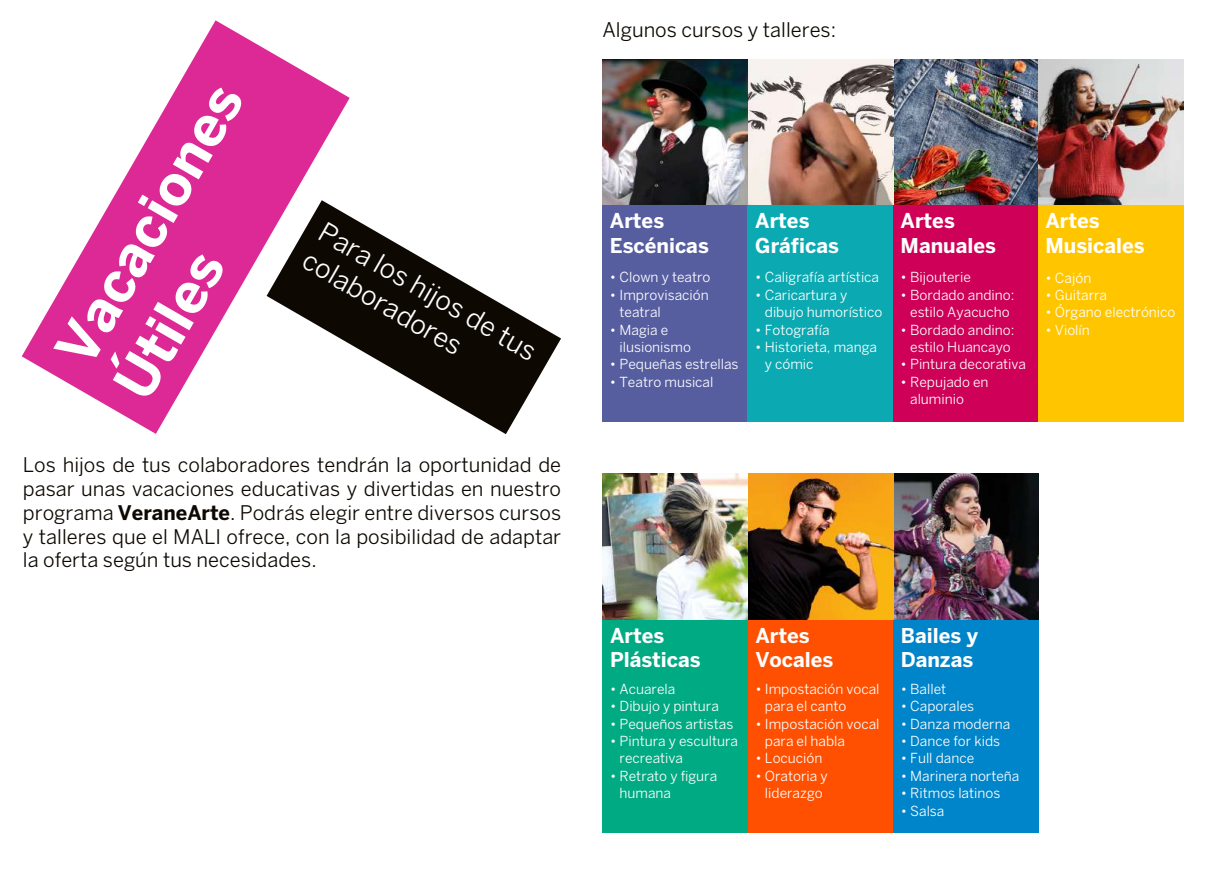
<style>
.page{position:relative;width:1205px;height:869px;background:#fff}
.page>*{position:absolute;margin:0;border:0;box-sizing:border-box;transform-origin:0 0}
.t1{font:700 56px/67.2px "Benton Sans FB";color:#fff}
.t2{font:27.12px/32.5px "Benton Sans FB";color:#fff}
.t3{font:700 20.25px/24.4px "Benton Sans FB";color:#fff}
.t4{font:20px/23.8px "Benton Sans FB";color:#0d0802;text-align:justify}
.t5{font:13.75px/17.4px "Benton Sans FB";color:#fff}
.s1{font-weight:700}
</style>
<div class="page">
<div style="left:602px;top:205px;width:146px;height:216px;background:#575ea0"></div>
<div style="left:602px;top:619px;width:146px;height:213px;background:#00ab84"></div>
<div style="left:748px;top:619px;width:145px;height:213px;background:#fe5000"></div>
<div style="left:893px;top:619px;width:145px;height:213px;background:#0085ca"></div>
<div style="left:748px;top:205px;width:145px;height:216px;background:#0baab3"></div>
<div style="left:893px;top:205px;width:145px;height:216px;background:#ce0058"></div>
<div style="left:1038px;top:205px;width:145px;height:216px;background:#ffc600"></div>
<img style="left:602px;top:473px;width:436px;height:146px">
<img style="left:603px;top:59px;width:580px;height:145px">
<svg style="left:22px;top:20px;width:328px;height:413px;fill:#dd2996"></svg>
<svg style="left:267px;top:200px;width:294px;height:234px"></svg>
<h1 class="t1" style="left:41px;top:342px;width:315px;rotate:-60deg">Vacaciones<br>Útiles</h1>
<h2 class="t2" style="left:329px;top:215px;width:248px;rotate:30deg">Para los hijos de tus colaboradores</h2>
<p class="t4" style="left:23px;top:452px;width:540px">Los hijos de tus colaboradores tendrán la oportunidad de pasar unas vacaciones educativas y divertidas en nuestro programa <span class="s1">VeraneArte</span>. Podrás elegir entre diversos cursos y talleres que el MALI ofrece, con la posibilidad de adaptar la oferta según tus necesidades.</p>
<h3 class="t4" style="left:602px;top:17px;width:235px">Algunos cursos y talleres:</h3>
<h3 class="t3" style="left:610px;top:208px;width:100px">Artes<br>Escénicas</h3>
<p class="t5" style="left:610px;top:268px;width:102px">• Clown y teatro</p>
<p class="t5" style="left:619px;top:286px;width:91px;text-indent:-10px">• Improvisación teatral</p>
<p class="t5" style="left:619px;top:320px;width:73px;text-indent:-10px">• Magia e ilusionismo</p>
<p class="t5" style="left:610px;top:355px;width:130px">• Pequeñas estrellas</p>
<p class="t5" style="left:610px;top:372px;width:105px">• Teatro musical</p>
<h3 class="t3" style="left:755px;top:208px;width:85px">Artes<br>Gráficas</h3>
<h3 class="t3" style="left:900px;top:208px;width:97px">Artes<br>Manuales</h3>
<h3 class="t3" style="left:1045px;top:208px;width:101px">Artes<br>Musicales</h3>
<p class="t5" style="left:755px;top:268px;width:125px">• Caligrafía artística</p>
<p class="t5" style="left:765px;top:286px;width:119px;text-indent:-10px">• Caricartura y dibujo humorístico</p>
<p class="t5" style="left:755px;top:320px;width:76px">• Fotografía</p>
<p class="t5" style="left:765px;top:338px;width:114px;text-indent:-10px">• Historieta, manga y cómic</p>
<p class="t5" style="left:900px;top:268px;width:72px">• Bijouterie</p>
<p class="t5" style="left:900px;top:286px;width:115px;text-align:center">• Bordado andino: estilo Ayacucho</p>
<p class="t5" style="left:900px;top:320px;width:115px;text-align:center">• Bordado andino: estilo Huancayo</p>
<p class="t5" style="left:900px;top:355px;width:127px">• Pintura decorativa</p>
<p class="t5" style="left:910px;top:372px;width:80px;text-indent:-10px">• Repujado en aluminio</p>
<p class="t5" style="left:1045px;top:268px;width:47px">• Cajón</p>
<p class="t5" style="left:1045px;top:286px;width:63px">• Guitarra</p>
<p class="t5" style="left:1045px;top:303px;width:132px">• Órgano electrónico</p>
<p class="t5" style="left:1045px;top:320px;width:46px">• Violín</p>
<h3 class="t3" style="left:610px;top:622px;width:92px">Artes<br>Plásticas</h3>
<h3 class="t3" style="left:755px;top:622px;width:79px">Artes<br>Vocales</h3>
<h3 class="t3" style="left:900px;top:622px;width:79px">Bailes y<br>Danzas</h3>
<p class="t5" style="left:610px;top:679px;width:67px">• Acuarela</p>
<p class="t5" style="left:610px;top:697px;width:110px">• Dibujo y pintura</p>
<p class="t5" style="left:610px;top:714px;width:125px">• Pequeños artistas</p>
<p class="t5" style="left:619px;top:731px;width:120px;text-indent:-10px">• Pintura y escultura recreativa</p>
<p class="t5" style="left:619px;top:766px;width:99px;text-indent:-10px">• Retrato y figura humana</p>
<p class="t5" style="left:765px;top:679px;width:116px;text-indent:-10px">• Impostación vocal para el canto</p>
<p class="t5" style="left:765px;top:714px;width:116px;text-indent:-10px">• Impostación vocal para el habla</p>
<p class="t5" style="left:755px;top:749px;width:69px">• Locución</p>
<p class="t5" style="left:755px;top:766px;width:74px;text-align:center">• Oratoria y liderazgo</p>
<p class="t5" style="left:900px;top:679px;width:47px">• Ballet</p>
<p class="t5" style="left:900px;top:697px;width:75px">• Caporales</p>
<p class="t5" style="left:900px;top:714px;width:111px">• Danza moderna</p>
<p class="t5" style="left:900px;top:731px;width:101px">• Dance for kids</p>
<p class="t5" style="left:900px;top:749px;width:75px">• Full dance</p>
<p class="t5" style="left:900px;top:766px;width:120px">• Marinera norteña</p>
<p class="t5" style="left:900px;top:784px;width:101px">• Ritmos latinos</p>
<p class="t5" style="left:900px;top:801px;width:45px">• Salsa</p>
</div>
